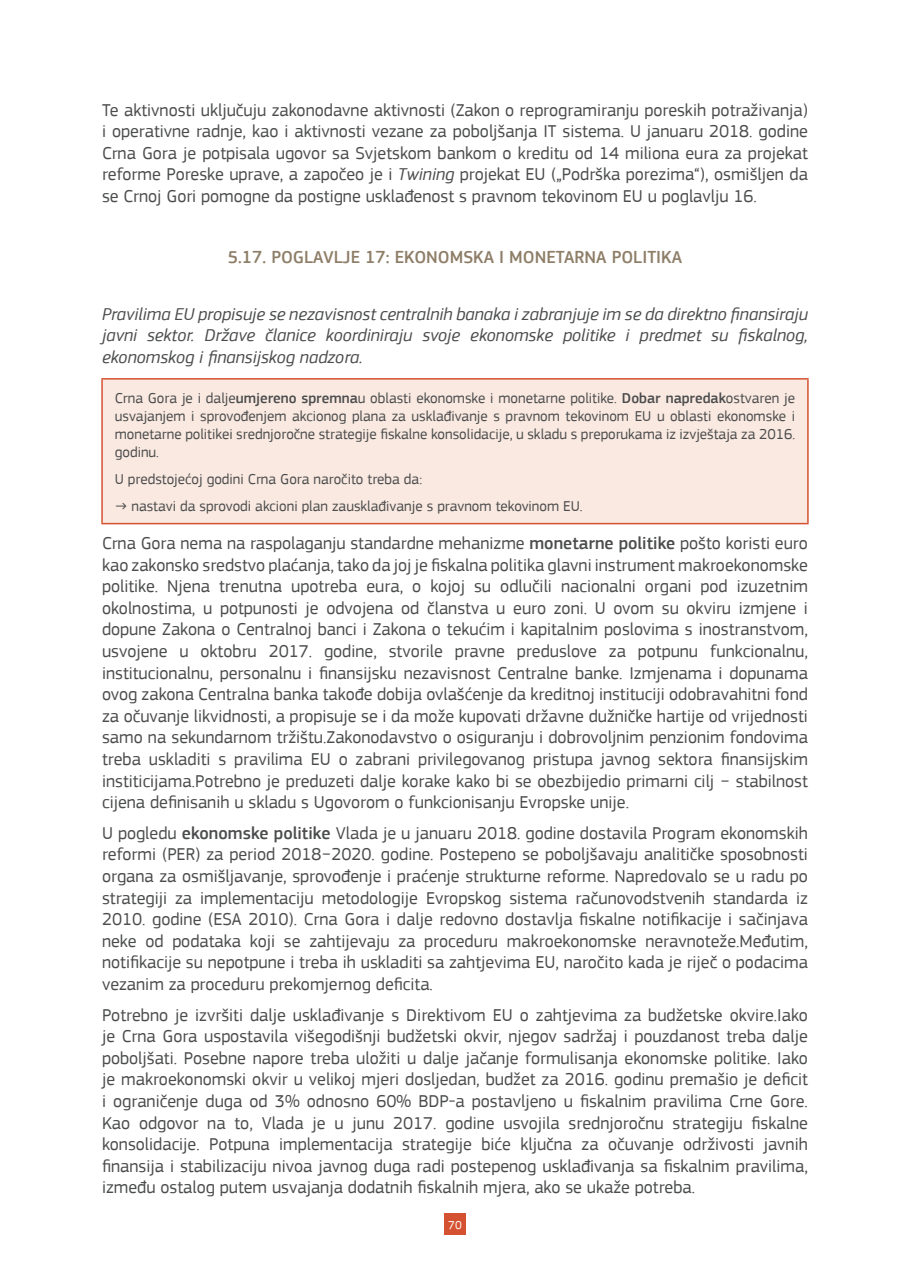
<style>
.page{position:relative;width:910px;height:1280px;background:#fff}
.page>*{position:absolute;margin:0;border:0;box-sizing:border-box;transform-origin:0 0}
.t1{font:18px/21.6px "PF Square Sans Pro";color:#4b4c4d;text-align:justify}
.t2{font:italic 18px/21.6px "PF Square Sans Pro";color:#4b4c4d;text-align:justify}
.t3{font:500 18px "PF Square Sans Pro";color:#8e7e68}
.t4{font:15px/18px "PF Square Sans Pro";color:#4b4c4d;text-align:justify}
.t5{font:12px "PF Square Sans Pro";color:#fff}
.s1{font-style:italic}
.s2{font-weight:500}
</style>
<div class="page">
<div style="left:444px;top:1213px;width:22px;height:22px;background:#d45232"></div>
<div style="left:102px;top:379px;width:706px;height:145px;background:#f9e9e0"></div>
<hr style="left:101px;top:378px;width:708px;height:2px;background:#d45232">
<hr style="left:101px;top:380px;width:2px;height:143px;background:#d45232">
<hr style="left:807px;top:380px;width:2px;height:143px;background:#d45232">
<hr style="left:101px;top:523px;width:708px;height:1px;background:#d45232">
<p class="t1" style="left:102px;top:99px;width:707px">Te aktivnosti uključuju zakonodavne aktivnosti (Zakon o reprogramiranju poreskih potraživanja) i operativne radnje, kao i aktivnosti vezane za poboljšanja IT sistema. U januaru 2018. godine Crna Gora je potpisala ugovor sa Svjetskom bankom o kreditu od 14 miliona eura za projekat reforme Poreske uprave, a započeo je i <span class="s1">Twining</span> projekat EU („Podrška porezima“), osmišljen da se Crnoj Gori pomogne da postigne usklađenost s pravnom tekovinom EU u poglavlju 16.</p>
<p class="t3" style="left:228px;top:247px;width:456px">5.17. POGLAVLJE 17: EKONOMSKA I MONETARNA POLITIKA</p>
<p class="t2" style="left:102px;top:303px;width:707px">Pravilima EU propisuje se nezavisnost centralnih banaka i zabranjuje im se da direktno finansiraju javni sektor. Države članice koordiniraju svoje ekonomske politike i predmet su fiskalnog, ekonomskog i finansijskog nadzora.</p>
<p class="t4" style="left:115px;top:389px;width:682px">Crna Gora je i dalje<span class="s2">umjereno spremna</span>u oblasti ekonomske i monetarne politike. <span class="s2">Dobar napredak</span>ostvaren je usvajanjem i sprovođenjem akcionog plana za usklađivanje s pravnom tekovinom EU u oblasti ekonomske i monetarne politikei srednjoročne strategije fiskalne konsolidacije, u skladu s preporukama iz izvještaja za 2016. godinu.</p>
<p class="t4" style="left:115px;top:470px;width:309px">U predstojećoj godini Crna Gora naročito treba da:</p>
<p class="t4" style="left:115px;top:497px;width:469px">→ nastavi da sprovodi akcioni plan zausklađivanje s pravnom tekovinom EU.</p>
<p class="t1" style="left:102px;top:532px;width:707px">Crna Gora nema na raspolaganju standardne mehanizme <span class="s2">monetarne politike</span> pošto koristi euro kao zakonsko sredstvo plaćanja, tako da joj je fiskalna politika glavni instrument makroekonomske politike. Njena trenutna upotreba eura, o kojoj su odlučili nacionalni organi pod izuzetnim okolnostima, u potpunosti je odvojena od članstva u euro zoni. U ovom su okviru izmjene i dopune Zakona o Centralnoj banci i Zakona o tekućim i kapitalnim poslovima s inostranstvom, usvojene u oktobru 2017. godine, stvorile pravne preduslove za potpunu funkcionalnu, institucionalnu, personalnu i finansijsku nezavisnost Centralne banke. Izmjenama i dopunama ovog zakona Centralna banka takođe dobija ovlašćenje da kreditnoj instituciji odobravahitni fond za očuvanje likvidnosti, a propisuje se i da može kupovati državne dužničke hartije od vrijednosti samo na sekundarnom tržištu.Zakonodavstvo o osiguranju i dobrovoljnim penzionim fondovima treba uskladiti s pravilima EU o zabrani privilegovanog pristupa javnog sektora finansijskim institicijama.Potrebno je preduzeti dalje korake kako bi se obezbijedio primarni cilj − stabilnost cijena definisanih u skladu s Ugovorom o funkcionisanju Evropske unije.</p>
<p class="t1" style="left:102px;top:822px;width:707px">U pogledu <span class="s2">ekonomske politike</span> Vlada je u januaru 2018. godine dostavila Program ekonomskih reformi (PER) za period 2018−2020. godine. Postepeno se poboljšavaju analitičke sposobnosti organa za osmišljavanje, sprovođenje i praćenje strukturne reforme. Napredovalo se u radu po strategiji za implementaciju metodologije Evropskog sistema računovodstvenih standarda iz 2010. godine (ESA 2010). Crna Gora i dalje redovno dostavlja fiskalne notifikacije i sačinjava neke od podataka koji se zahtijevaju za proceduru makroekonomske neravnoteže.Međutim, notifikacije su nepotpune i treba ih uskladiti sa zahtjevima EU, naročito kada je riječ o podacima vezanim za proceduru prekomjernog deficita.</p>
<p class="t1" style="left:102px;top:1004px;width:707px">Potrebno je izvršiti dalje usklađivanje s Direktivom EU o zahtjevima za budžetske okvire.Iako je Crna Gora uspostavila višegodišnji budžetski okvir, njegov sadržaj i pouzdanost treba dalje poboljšati. Posebne napore treba uložiti u dalje jačanje formulisanja ekonomske politike. Iako je makroekonomski okvir u velikoj mjeri dosljedan, budžet za 2016. godinu premašio je deficit i ograničenje duga od 3% odnosno 60% BDP-a postavljeno u fiskalnim pravilima Crne Gore.<br>Kao odgovor na to, Vlada je u junu 2017. godine usvojila srednjoročnu strategiju fiskalne konsolidacije. Potpuna implementacija strategije biće ključna za očuvanje održivosti javnih finansija i stabilizaciju nivoa javnog duga radi postepenog usklađivanja sa fiskalnim pravilima, između ostalog putem usvajanja dodatnih fiskalnih mjera, ako se ukaže potreba.</p>
<p class="t5" style="left:448px;top:1218px;width:15px">70</p>
</div>
